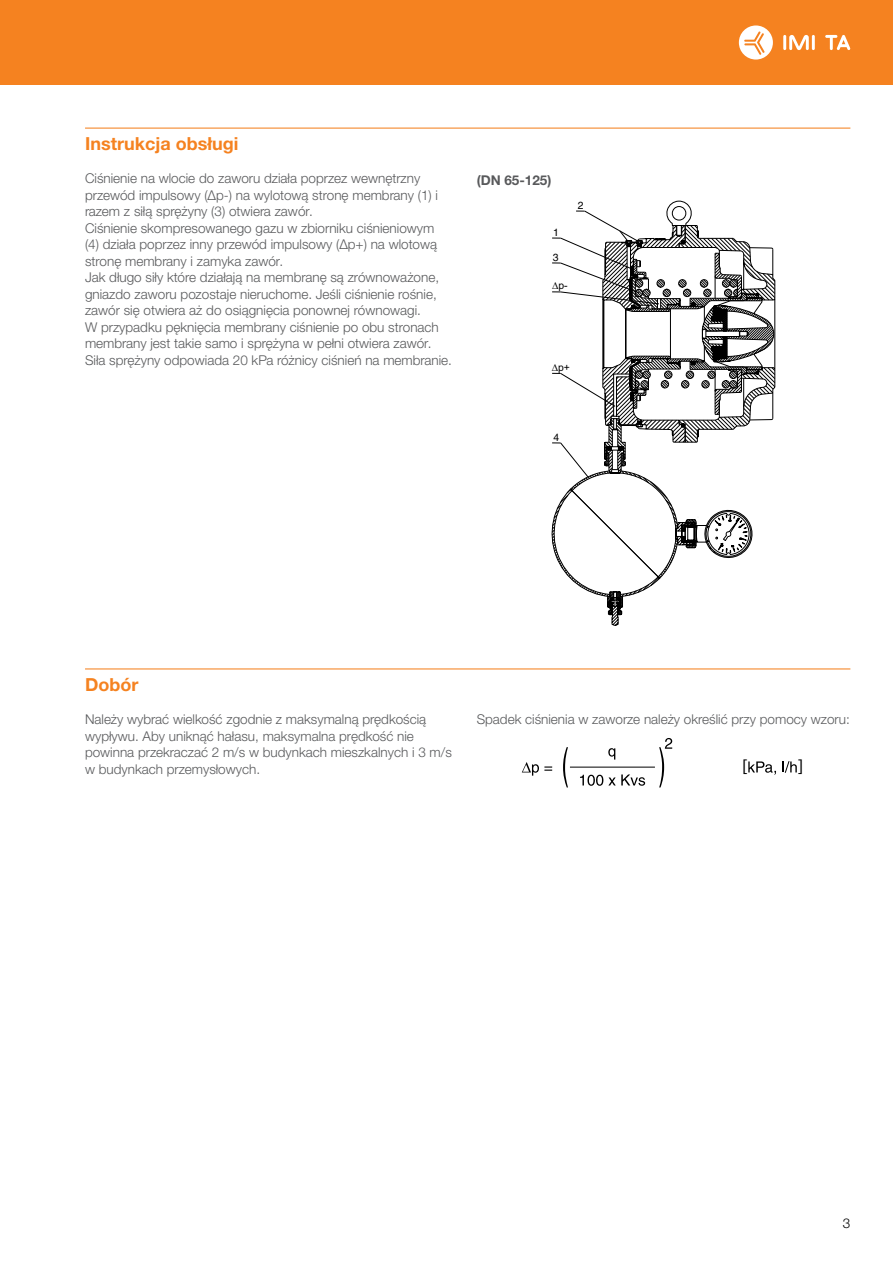
<style>
.page{position:relative;width:893px;height:1263px;background:#fff}
.page>*{position:absolute;margin:0;border:0;box-sizing:border-box;transform-origin:0 0}
.t1{font:18.45px "Myriad";color:#000}
.t2{font:700 18px "Helvetica Neue LTW1 G";color:#f58220}
.t3{font:300 13.5px/16.5px "Helvetica Neue LTW1 G";color:#58595b}
.t4{font:700 13.5px "Helvetica Neue LTW1 G";color:#58595b}
.t5{font:300 13.5px "Helvetica Neue LTW1 G";color:#000}
.t6{font:10.35px "Arial";color:#000}
.t7{font:10.35px "Helvetica";color:#000}
</style>
<div class="page">
<div style="left:0;top:0;width:893px;height:85px;background:#f58220"></div>
<hr style="left:783px;top:35px;width:3px;height:15px;background:#fff">
<hr style="left:812px;top:35px;width:3px;height:15px;background:#fff">
<svg style="left:789px;top:35px;width:20px;height:15px"></svg>
<svg style="left:825px;top:35px;width:25px;height:15px"></svg>
<svg style="left:739px;top:25px;width:34px;height:35px"></svg>
<hr style="left:85px;top:128px;width:765px;height:1px;background:#f58220">
<hr style="left:85px;top:668px;width:765px;height:1px;background:#f58220">
<svg style="left:552px;top:211px;width:224px;height:414px"></svg>
<svg style="left:563px;top:747px;width:5px;height:40px"></svg>
<svg style="left:608px;top:748px;width:7px;height:11px"></svg>
<svg style="left:580px;top:774px;width:65px;height:12px"></svg>
<hr style="left:570px;top:767px;width:85px;height:1px;background:#000">
<svg style="left:522px;top:762px;width:30px;height:14px"></svg>
<svg style="left:748px;top:761px;width:28px;height:14px"></svg>
<svg style="left:783px;top:761px;width:14px;height:12px"></svg>
<svg style="left:659px;top:738px;width:13px;height:49px"></svg>
<h2 class="t2" style="left:85px;top:132px;width:155px">Instrukcja obsługi</h2>
<p class="t3" style="left:85px;top:170px;width:368px">Ciśnienie na wlocie do zaworu działa poprzez wewnętrzny przewód impulsowy (Δp-) na wylotową stronę membrany (1) i razem z siłą sprężyny (3) otwiera zawór.<br>Ciśnienie skompresowanego gazu w zbiorniku ciśnieniowym<br>(4) działa poprzez inny przewód impulsowy (Δp+) na wlotową stronę membrany i zamyka zawór.<br>Jak długo siły które działają na membranę są zrównoważone, gniazdo zaworu pozostaje nieruchome. Jeśli ciśnienie rośnie, zawór się otwiera aż do osiągnięcia ponownej równowagi.<br>W przypadku pęknięcia membrany ciśnienie po obu stronach membrany jest takie samo i sprężyna w pełni otwiera zawór.<br>Siła sprężyny odpowiada 20 kPa różnicy ciśnień na membranie.</p>
<p class="t4" style="left:477px;top:172px;width:76px">(DN 65-125)</p>
<p class="t7" style="left:553px;top:227px;width:7px">1</p>
<p class="t7" style="left:553px;top:252px;width:7px">3</p>
<p class="t6" style="left:552px;top:279px;width:17px">∆p-</p>
<p class="t6" style="left:552px;top:360px;width:20px">∆p+</p>
<p class="t7" style="left:578px;top:199px;width:7px">2</p>
<p class="t7" style="left:554px;top:432px;width:7px">4</p>
<h2 class="t2" style="left:85px;top:673px;width:55px">Dobór</h2>
<p class="t3" style="left:85px;top:711px;width:368px">Należy wybrać wielkość zgodnie z maksymalną prędkością wypływu. Aby uniknąć hałasu, maksymalna prędkość nie powinna przekraczać 2 m/s w budynkach mieszkalnych i 3 m/s w budynkach przemysłowych.</p>
<p class="t3" style="left:477px;top:711px;width:375px">Spadek ciśnienia w zaworze należy określić przy pomocy wzoru:</p>
<h1 class="t1" style="left:742px;top:757px;width:7px">[</h1>
<h1 class="t1" style="left:798px;top:757px;width:7px">]</h1>
<p class="t5" style="left:843px;top:1215px;width:9px">3</p>
</div>
